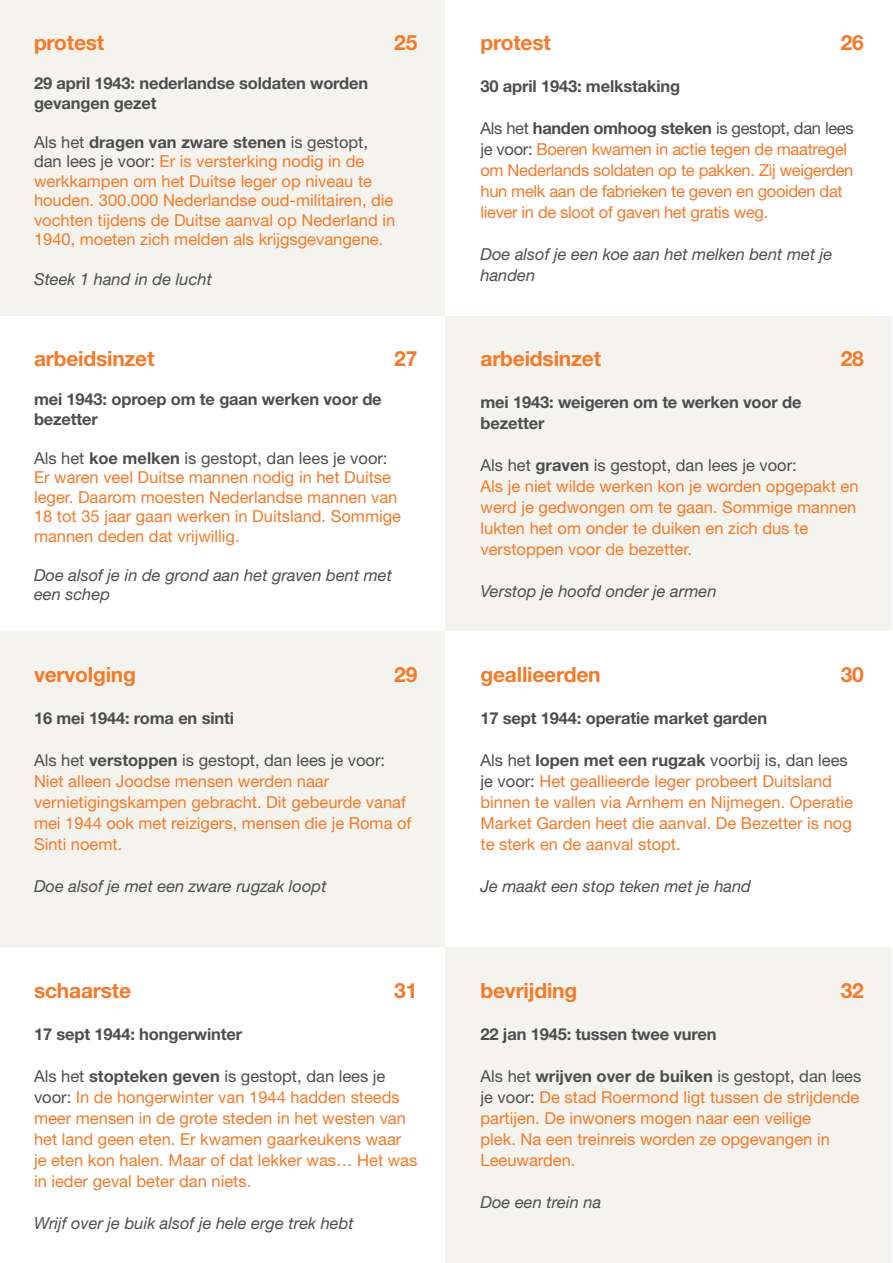
<style>
.page{position:relative;width:893px;height:1263px;background:#fff}
.page>*{position:absolute;margin:0;border:0;box-sizing:border-box;transform-origin:0 0}
.t1{font:700 21px "Helvetica Neue";letter-spacing:-.01em;color:#f47929}
.t2{font:16.5px/21px "Helvetica Neue";color:#f47929}
.t3{font:700 16.5px/19.5px "Helvetica Neue";letter-spacing:-.01em;color:#4d4d4f}
.t4{font:italic 16.5px/19.5px "Helvetica Neue";color:#4d4d4f}
.t5{font:16.5px/21px "Helvetica Neue";letter-spacing:-.02em;color:#f47929}
.s1{color:#4d4d4f}
.s2{font-weight:700;color:#4d4d4f}
</style>
<div class="page">
<div style="left:0;top:0;width:446px;height:316px;background:#f5f3ed"></div>
<div style="left:0;top:631px;width:446px;height:316px;background:#f5f3ed"></div>
<div style="left:446px;top:316px;width:446px;height:315px;background:#f5f3ed"></div>
<div style="left:446px;top:947px;width:446px;height:316px;background:#f5f3ed"></div>
<p class="t1" style="left:34px;top:30px;width:72px">protest</p>
<p class="t1" style="left:394px;top:30px;width:25px">25</p>
<p class="t3" style="left:34px;top:73px;width:336px">29 april 1943: nederlandse soldaten worden gevangen gezet</p>
<p class="t2" style="left:34px;top:132px;width:363px;line-height:19.5px"><span class="s1">Als het</span> <span class="s2">dragen van zware stenen</span> <span class="s1">is gestopt, dan lees je voor:</span> Er is versterking nodig in de werkkampen om het Duitse leger op niveau te houden. 300.000 Nederlandse oud-militairen, die vochten tijdens de Duitse aanval op Nederland in 1940, moeten zich melden als krijgsgevangene.</p>
<p class="t4" style="left:34px;top:269px;width:179px">Steek 1 hand in de lucht</p>
<p class="t1" style="left:34px;top:346px;width:122px">arbeidsinzet</p>
<p class="t1" style="left:394px;top:346px;width:25px">27</p>
<p class="t3" style="left:34px;top:389px;width:349px">mei 1943: oproep om te gaan werken voor de bezetter</p>
<p class="t2" style="left:34px;top:448px;width:369px;line-height:19.5px"><span class="s1">Als het</span> <span class="s2">koe melken</span> <span class="s1">is gestopt, dan lees je voor:<br></span>Er waren veel Duitse mannen nodig in het Duitse leger. Daarom moesten Nederlandse mannen van 18 tot 35 jaar gaan werken in Duitsland. Sommige mannen deden dat vrijwillig.</p>
<p class="t4" style="left:34px;top:565px;width:359px">Doe alsof je in de grond aan het graven bent met een schep</p>
<p class="t1" style="left:34px;top:661px;width:103px">vervolging</p>
<p class="t1" style="left:394px;top:661px;width:25px">29</p>
<p class="t3" style="left:34px;top:708px;width:201px">16 mei 1944: roma en sinti</p>
<p class="t2" style="left:34px;top:749px;width:379px"><span class="s1">Als het</span> <span class="s2">verstoppen</span> <span class="s1">is gestopt, dan lees je voor:<br></span>Niet alleen Joodse mensen werden naar vernietigingskampen gebracht. Dit gebeurde vanaf mei 1944 ook met reizigers, mensen die je Roma of Sinti noemt.</p>
<p class="t4" style="left:34px;top:876px;width:294px">Doe alsof je met een zware rugzak loopt</p>
<p class="t1" style="left:34px;top:977px;width:99px">schaarste</p>
<p class="t1" style="left:394px;top:977px;width:25px">31</p>
<p class="t3" style="left:34px;top:1024px;width:210px">17 sept 1944: hongerwinter</p>
<p class="t2" style="left:34px;top:1065px;width:385px"><span class="s1">Als het</span> <span class="s2">stopteken geven</span> <span class="s1">is gestopt, dan lees je voor:</span> In de hongerwinter van 1944 hadden steeds meer mensen in de grote steden in het westen van het land geen eten. Er kwamen gaarkeukens waar je eten kon halen. Maar of dat lekker was… Het was in ieder geval beter dan niets.</p>
<p class="t4" style="left:34px;top:1213px;width:321px">Wrijf over je buik alsof je hele erge trek hebt</p>
<p class="t1" style="left:480px;top:30px;width:72px">protest</p>
<p class="t1" style="left:841px;top:30px;width:25px">26</p>
<p class="t3" style="left:480px;top:76px;width:201px">30 april 1943: melkstaking</p>
<p class="t5" style="left:480px;top:118px;width:375px"><span class="s1">Als het</span> <span class="s2">handen omhoog steken</span> <span class="s1">is gestopt, dan lees je voor:</span> Boeren kwamen in actie tegen de maatregel om Nederlands soldaten op te pakken. Zij weigerden hun melk aan de fabrieken te geven en gooiden dat liever in de sloot of gaven het gratis weg.</p>
<p class="t4" style="left:480px;top:244px;width:353px;line-height:21px">Doe alsof je een koe aan het melken bent met je handen</p>
<p class="t1" style="left:480px;top:346px;width:122px">arbeidsinzet</p>
<p class="t1" style="left:841px;top:346px;width:25px">28</p>
<p class="t3" style="left:480px;top:391px;width:322px;line-height:21px">mei 1943: weigeren om te werken voor de bezetter</p>
<p class="t2" style="left:480px;top:455px;width:379px"><span class="s1">Als het</span> <span class="s2">graven</span> <span class="s1">is gestopt, dan lees je voor:<br></span>Als je niet wilde werken kon je worden opgepakt en werd je gedwongen om te gaan. Sommige mannen lukten het om onder te duiken en zich dus te verstoppen voor de bezetter.</p>
<p class="t4" style="left:480px;top:581px;width:238px">Verstop je hoofd onder je armen</p>
<p class="t1" style="left:480px;top:661px;width:122px">geallieerden</p>
<p class="t1" style="left:841px;top:661px;width:25px">30</p>
<p class="t3" style="left:480px;top:708px;width:288px">17 sept 1944: operatie market garden</p>
<p class="t2" style="left:480px;top:749px;width:374px"><span class="s1">Als het</span> <span class="s2">lopen met een rugzak</span> <span class="s1">voorbij is, dan lees je voor:</span> Het geallieerde leger probeert Duitsland binnen te vallen via Arnhem en Nijmegen. Operatie Market Garden heet die aanval. De Bezetter is nog te sterk en de aanval stopt.</p>
<p class="t4" style="left:480px;top:876px;width:272px">Je maakt een stop teken met je hand</p>
<p class="t1" style="left:480px;top:977px;width:98px">bevrijding</p>
<p class="t1" style="left:841px;top:977px;width:25px">32</p>
<p class="t3" style="left:480px;top:1024px;width:238px">22 jan 1945: tussen twee vuren</p>
<p class="t2" style="left:480px;top:1065px;width:382px"><span class="s1">Als het</span> <span class="s2">wrijven over de buiken</span> <span class="s1">is gestopt, dan lees je voor:</span> De stad Roermond ligt tussen de strijdende partijen. De inwoners mogen naar een veilige<br>plek. Na een treinreis worden ze opgevangen in Leeuwarden.</p>
<p class="t4" style="left:480px;top:1192px;width:122px">Doe een trein na</p>
</div>
